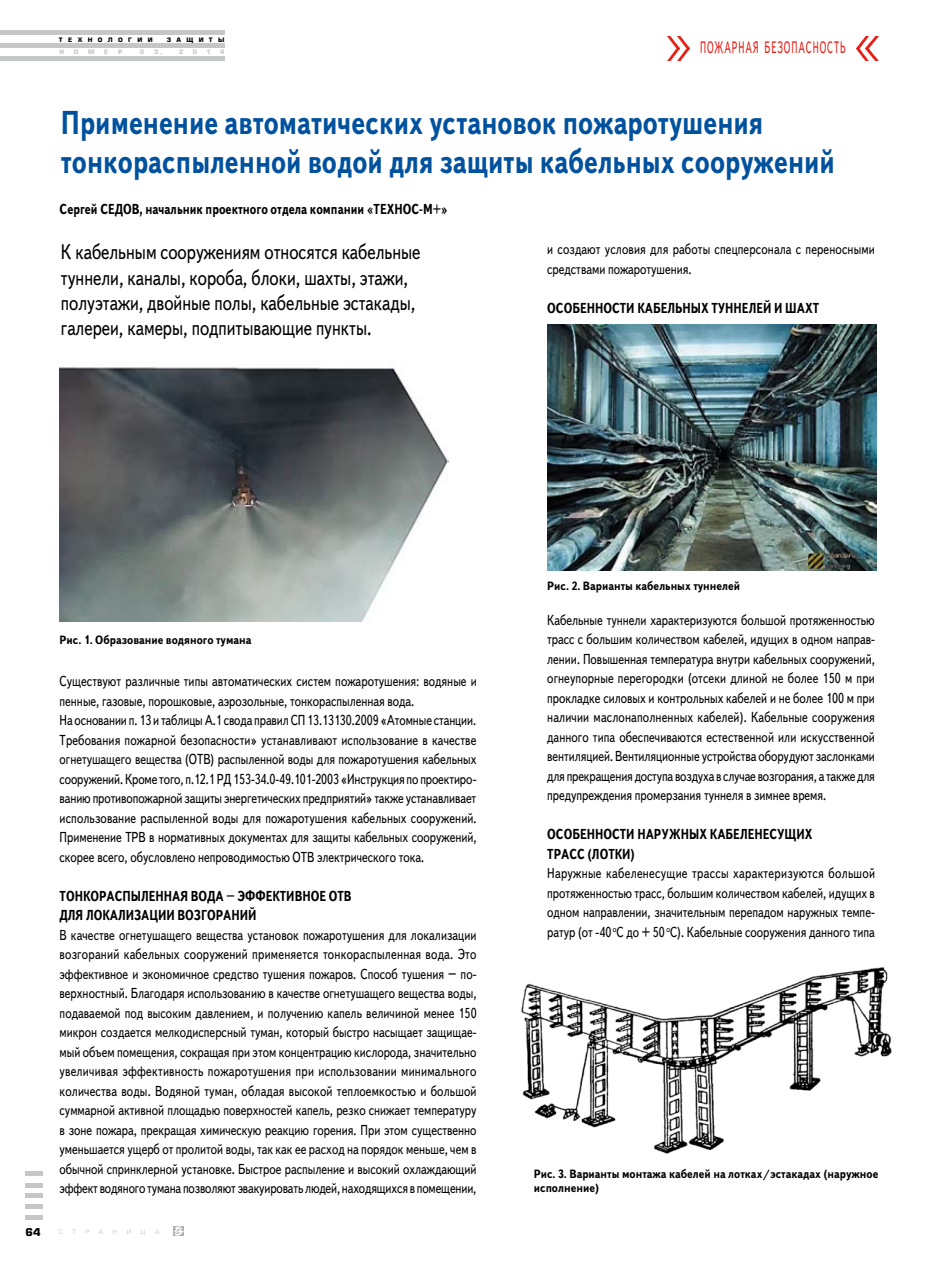
<style>
.page{position:relative;width:936px;height:1263px;background:#fff}
.page>*{position:absolute;margin:0;border:0;box-sizing:border-box;transform-origin:0 0}
.t1{font:700 33px/39.6px "Text Book C";color:#00519e;scale:.8 1}
.t2{font:21px/25.2px "Text Book C";color:#000;scale:.8 1}
.t3{font:16.5px "Text Book C";color:#e32118;scale:.56 1}
.t4{font:14.4px/19.5px "Text Book C";color:#000;text-align:justify;scale:.8 1}
.t5{font:700 14.4px/19.5px "Text Book C";color:#000;scale:.8 1}
.t6{font:700 12px/14.4px "Text Book C";color:#000;scale:.9 1}
.t7{font:700 10.5px "Europe";color:#000}
.t8{font:700 6px "Europe";letter-spacing:.895em;color:#000}
.t9{font:700 6px "Europe";color:#c5c6c8}
.t10{font:6px "Europe";color:#c5c6c8}
</style>
<div class="page">
<div style="left:0;top:30px;width:224px;height:5px;background:#c5c6c8"></div>
<hr style="left:0;top:56px;width:224px;height:4px;background:#c5c6c8">
<div style="left:0;top:43px;width:224px;height:5px;background:#c5c6c8"></div>
<hr style="left:26px;top:1216px;width:17px;height:4px;background:#c5c6c8">
<hr style="left:26px;top:1205px;width:17px;height:4px;background:#c5c6c8">
<div style="left:26px;top:1193px;width:17px;height:5px;background:#c5c6c8"></div>
<hr style="left:26px;top:1183px;width:17px;height:4px;background:#c5c6c8">
<hr style="left:26px;top:1172px;width:17px;height:4px;background:#c5c6c8">
<svg style="left:174px;top:1226px;width:9px;height:9px"></svg>
<img style="left:60px;top:367px;width:389px;height:254px">
<img style="left:547px;top:324px;width:329px;height:247px">
<img style="left:521px;top:967px;width:371px;height:187px">
<img style="left:679px;top:36px;width:10px;height:24px">
<img style="left:667px;top:36px;width:12px;height:24px">
<img style="left:856px;top:37px;width:9px;height:23px">
<img style="left:865px;top:36px;width:13px;height:24px">
<p class="t8" style="left:59px;top:36px;width:95px">ТЕХНОЛОГИИ</p>
<p class="t8" style="left:167px;top:36px;width:59px">ЗАЩИТЫ</p>
<p class="t9" style="left:59px;top:48px;width:6px">Н</p>
<p class="t9" style="left:74px;top:48px;width:6px">О</p>
<p class="t9" style="left:88px;top:48px;width:8px">М</p>
<p class="t9" style="left:104px;top:48px;width:6px">Е</p>
<p class="t9" style="left:118px;top:48px;width:6px">Р</p>
<p class="t9" style="left:140px;top:48px;width:6px">0</p>
<p class="t9" style="left:154px;top:48px;width:10px">3 ,</p>
<p class="t9" style="left:179px;top:48px;width:6px">2</p>
<p class="t9" style="left:193px;top:48px;width:6px">0</p>
<p class="t9" style="left:206px;top:48px;width:6px">1</p>
<p class="t9" style="left:220px;top:48px;width:6px">4</p>
<p class="t3" style="left:700px;top:39px;width:57px">пожарна</p>
<p class="t3" style="left:753px;top:39px;width:69px">я безопасност</p>
<p class="t3" style="left:839px;top:39px;width:11px">ь</p>
<h1 class="t1" style="left:61px;top:102px;width:968px">П рименение автоматических установок пожаротушения тонкораспыленной водой для защиты кабельных сооружений</h1>
<p class="t5" style="left:60px;top:199px;width:62px">Сергей СЕДОВ</p>
<p class="t5" style="left:139px;top:199px;width:311px">, начальник проектного отдела компании «ТЕХНОС</p>
<p class="t5" style="left:419px;top:199px;width:37px">-М+»</p>
<h2 class="t2" style="left:61px;top:240px;width:451px">К кабельным сооружениям относятся кабельные туннели, каналы, короба, блоки, шахты, этажи, полуэтажи, двойные полы, кабельные эстакады, галереи, камеры, подпитывающие пункты.</h2>
<p class="t4" style="left:547px;top:240px;width:411px">и создают условия для работы спецперсонала с переносными средствами пожаротушения.</p>
<p class="t5" style="left:547px;top:298px;width:339px">Особенности кабельных туннелей и шахт</p>
<p class="t6" style="left:60px;top:632px;width:215px">Рис. 1. Образование водяного тумана</p>
<p class="t4" style="left:60px;top:672px;width:523px;text-align:left">Существуют различные типы автоматических систем пожаротушения: водяные и пенные, газовые, порошковые, аэрозольные, тонкораспыленная вода.<br>На основании п. 13 и таблицы А.1 свода правил СП 13.13130.2009 «Атомные станции.<br>Требования пожарной безопасности» устанавливают использование в качестве огнетушащего вещества (ОТВ) распыленной воды для пожаротушения кабельных сооружений. Кроме того, п.12.1 РД 153-34.0-49.101-2003 «Инструкция по проектиро&shy;ванию противопожарной защиты энергетических предприятий» также устанавливает использование распыленной воды для пожаротушения кабельных сооружений.<br>Применение ТРВ в нормативных документах для защиты кабельных сооружений, скорее всего, обусловлено непроводимостью ОТВ электрического тока.</p>
<p class="t5" style="left:60px;top:886px;width:365px">Тонкораспыленная вода – эффективное ОТВ для локализации возгораний</p>
<p class="t4" style="left:60px;top:925px;width:523px">В качестве огнетушащего вещества установок пожаротушения для локализации возгораний кабельных сооружений применяется тонкораспыленная вода. Это эффективное и экономичное средство тушения пожаров. Способ тушения – по&shy;верхностный. Благодаря использованию в качестве огнетушащего вещества воды, подаваемой под высоким давлением, и получению капель величиной менее 150 микрон создается мелкодисперсный туман, который быстро насыщает защищае&shy;мый объем помещения, сокращая при этом концентрацию кислорода, значительно увеличивая эффективность пожаротушения при использовании минимального количества воды. Водяной туман, обладая высокой теплоемкостью и большой суммарной активной площадью поверхностей капель, резко снижает температуру в зоне пожара, прекращая химическую реакцию горения. При этом существенно уменьшается ущерб от пролитой воды, так как ее расход на порядок меньше, чем в обычной спринклерной установке. Быстрое распыление и высокий охлаждающий эффект водяного тумана позволяют эвакуировать людей, находящихся в помещении,</p>
<p class="t7" style="left:26px;top:1225px;width:17px">64</p>
<p class="t10" style="left:59px;top:1228px;width:6px">С</p>
<p class="t10" style="left:72px;top:1228px;width:5px">Т</p>
<p class="t10" style="left:86px;top:1228px;width:5px">Р</p>
<p class="t10" style="left:99px;top:1228px;width:6px">А</p>
<p class="t10" style="left:113px;top:1228px;width:6px">Н</p>
<p class="t10" style="left:127px;top:1228px;width:6px">И</p>
<p class="t10" style="left:141px;top:1228px;width:6px">Ц</p>
<p class="t10" style="left:155px;top:1228px;width:6px">А</p>
<p class="t6" style="left:547px;top:578px;width:216px">Рис. 2. Варианты кабельных туннелей</p>
<p class="t4" style="left:547px;top:610px;width:411px">Кабельные туннели характеризуются большой протяженностью трасс с большим количеством кабелей, идущих в одном направ&shy;лении. Повышенная температура внутри кабельных сооружений, огнеупорные перегородки (отсеки длиной не более 150 м при прокладке силовых и контрольных кабелей и не более 100 м при наличии маслонаполненных кабелей). Кабельные сооружения данного типа обеспечиваются естественной или искусственной вентиляцией. Вентиляционные устройства оборудуют заслонками для прекращения доступа воздуха в случае возгорания, а также для предупреждения промерзания туннеля в зимнее время.</p>
<p class="t5" style="left:547px;top:824px;width:333px">Особенности наружных кабеленесущих трасс (лотки)</p>
<p class="t4" style="left:547px;top:864px;width:411px">Наружные кабеленесущие трассы характеризуются большой протяженностью трасс, большим количеством кабелей, идущих в одном направлении, значительным перепадом наружных темпе&shy;ратур (от -40 <sup>o</sup>С до + 50 <sup>o</sup>С). Кабельные сооружения данного типа</p>
<p class="t6" style="left:533px;top:1166px;width:384px">Рис. 3. Варианты монтажа кабелей на лотках/эстакадах (наружное исполнение)</p>
</div>
